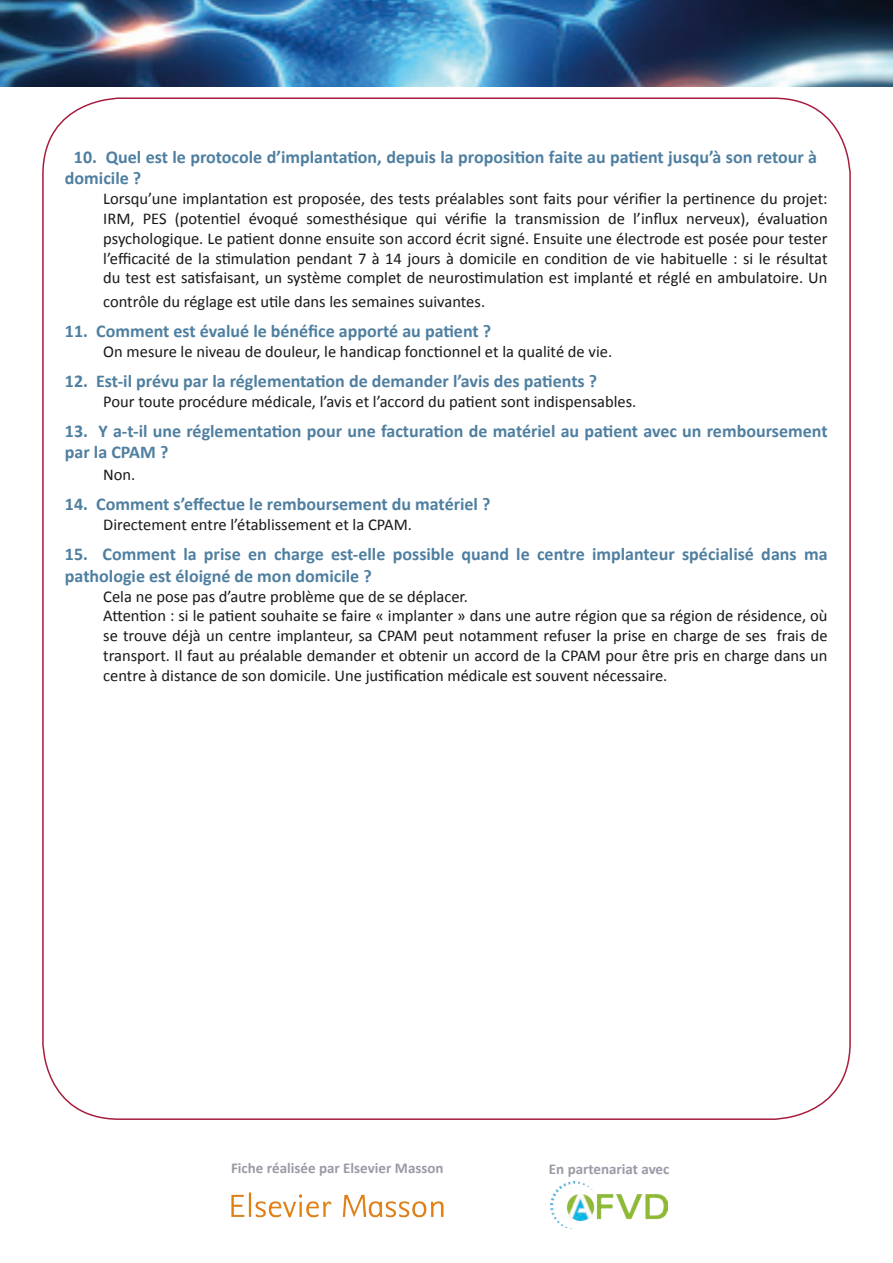
<style>
.page{position:relative;width:893px;height:1263px;background:#fff}
.page>*{position:absolute;margin:0;border:0;box-sizing:border-box;transform-origin:0 0}
.T2{font:700 18px/21.6px "Calibri";color:#4f7fa0}
.T2-2{font:16.5px/19.8px "Calibri";color:#1a171b;text-align:justify}
.t1{font:700 15px "Calibri";color:#9a9ba6}
</style>
<div class="page">
<img style="left:0;top:0;width:892px;height:87px">
<img style="left:550px;top:1181px;width:117px;height:47px">
<img style="left:231px;top:1192px;width:212px;height:25px">
<p class="T2" style="left:65px;top:146px;width:753px;text-indent:9px">10. Quel est le protocole d’implantation, depuis la proposition faite au patient jusqu’à son retour à domicile ?</p>
<p class="T2-2" style="left:103px;top:189px;width:725px">Lorsqu’une implantation est proposée, des tests préalables sont faits pour vérifier la pertinence du projet:<br>IRM, PES (potentiel évoqué somesthésique qui vérifie la transmission de l’influx nerveux), évaluation psychologique. Le patient donne ensuite son accord écrit signé. Ensuite une électrode est posée pour tester l’efficacité de la stimulation pendant 7 à 14 jours à domicile en condition de vie habituelle : si le résultat du test est satisfaisant, un système complet de neurostimulation est implanté et réglé en ambulatoire. Un</p>
<p class="T2-2" style="left:103px;top:291px;width:383px">contrôle du réglage est utile dans les semaines suivantes.</p>
<p class="T2" style="left:65px;top:320px;width:427px">11. Comment est évalué le bénéfice apporté au patient ?</p>
<p class="T2-2" style="left:103px;top:341px;width:510px">On mesure le niveau de douleur, le handicap fonctionnel et la qualité de vie.</p>
<p class="T2" style="left:65px;top:370px;width:533px">12. Est-il prévu par la réglementation de demander l’avis des patients ?</p>
<p class="T2-2" style="left:103px;top:391px;width:534px">Pour toute procédure médicale, l’avis et l’accord du patient sont indispensables.</p>
<p class="T2" style="left:65px;top:420px;width:763px">13. Y a-t-il une réglementation pour une facturation de matériel au patient avec un remboursement par la CPAM ?</p>
<p class="T2-2" style="left:103px;top:464px;width:34px">Non.</p>
<p class="T2" style="left:65px;top:493px;width:427px">14. Comment s’effectue le remboursement du matériel ?</p>
<p class="T2-2" style="left:103px;top:514px;width:310px">Directement entre l’établissement et la CPAM.</p>
<p class="T2" style="left:65px;top:543px;width:763px">15. Comment la prise en charge est-elle possible quand le centre implanteur spécialisé dans ma pathologie est éloigné de mon domicile ?</p>
<p class="T2-2" style="left:103px;top:586px;width:366px">Cela ne pose pas d’autre problème que de se déplacer.</p>
<p class="T2-2" style="left:103px;top:606px;width:725px">Attention : si le patient souhaite se faire « implanter » dans une autre région que sa région de résidence, où se trouve déjà un centre implanteur, sa CPAM peut notamment refuser la prise en charge de ses frais de transport. Il faut au préalable demander et obtenir un accord de la CPAM pour être pris en charge dans un centre à distance de son domicile. Une justification médicale est souvent nécessaire.</p>
<p class="t1" style="left:231px;top:1158px;width:214px">Fiche réalisée par Elsevier Masson</p>
<p class="t1" style="left:548px;top:1159px;width:122px">En partenariat avec</p>
</div>
